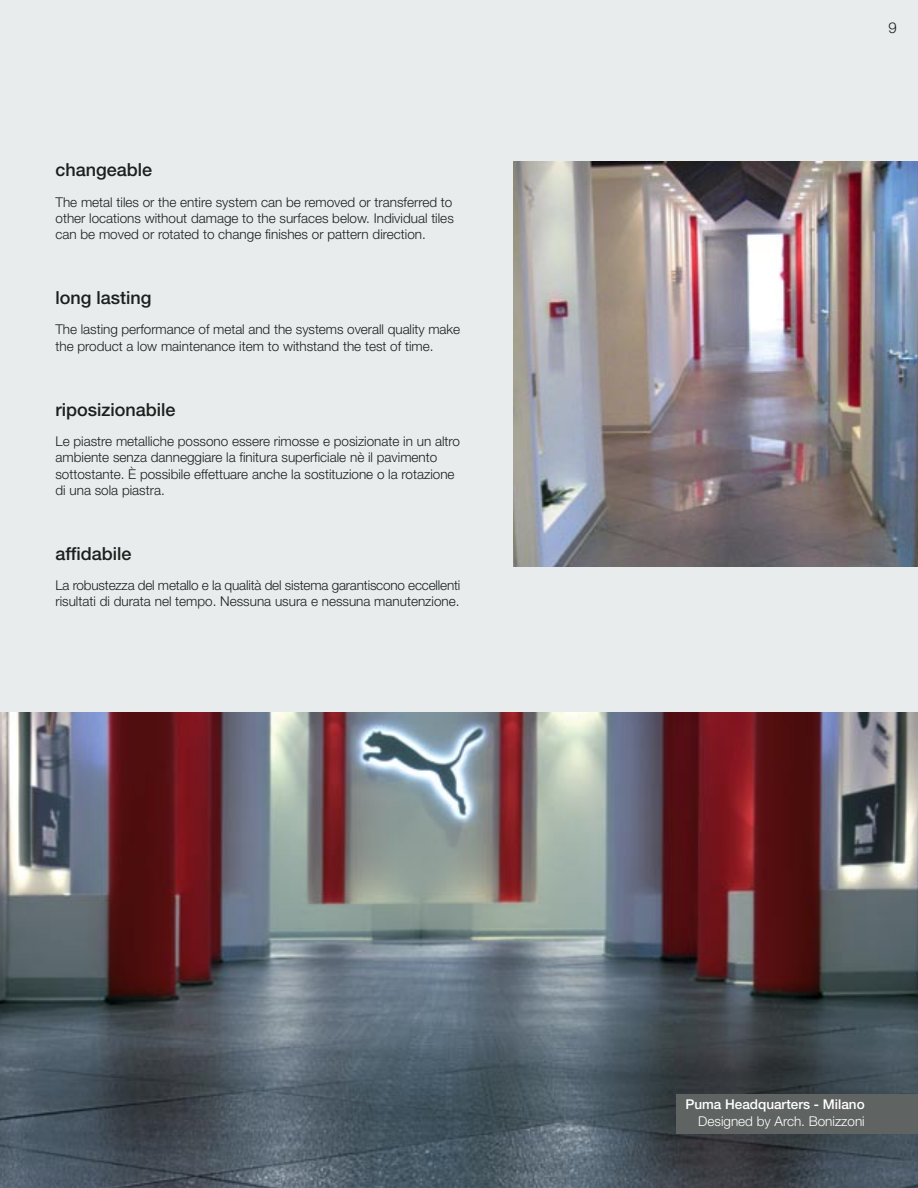
<style>
.page{position:relative;width:918px;height:1188px;background:#e9ecec}
.page>*{position:absolute;margin:0;border:0;box-sizing:border-box;transform-origin:0 0}
.t1{font:500 18px "Helvetica Neue";color:#1b201e}
.t2{font:300 15px "Helvetica Neue";color:#1b201e}
.t3{font:300 13.5px/16.2px "Helvetica Neue";color:#1b201e}
.t4{font:300 13.5px "Helvetica Neue";color:#fff}
.t5{font:500 13.5px "Helvetica Neue";color:#fff}
</style>
<div class="page">
<img style="left:0;top:713px;width:918px;height:475px">
<img style="left:513px;top:162px;width:405px;height:405px">
<div style="left:676px;top:1094px;width:242px;height:40px;background:#5f6361"></div>
<h1 class="t1" style="left:56px;top:159px;width:98px">changeable</h1>
<p class="t3" style="left:56px;top:193px;width:400px;text-align:justify">The metal tiles or the entire system can be removed or transferred to other locations without damage to the surfaces below. Individual tiles can be moved or rotated to change finishes or pattern direction.</p>
<h1 class="t1" style="left:56px;top:287px;width:98px">long lasting</h1>
<p class="t3" style="left:56px;top:321px;width:406px">The lasting performance of metal and the systems overall quality make the product a low maintenance item to withstand the test of time.</p>
<h1 class="t1" style="left:56px;top:399px;width:122px">riposizionabile</h1>
<p class="t3" style="left:56px;top:433px;width:406px">Le piastre metalliche possono essere rimosse e posizionate in un altro ambiente senza danneggiare la finitura superficiale nè il pavimento sottostante. È possibile effettuare anche la sostituzione o la rotazione di una sola piastra.</p>
<h1 class="t1" style="left:56px;top:543px;width:78px">affidabile</h1>
<p class="t3" style="left:56px;top:577px;width:406px">La robustezza del metallo e la qualità del sistema garantiscono eccellenti risultati di durata nel tempo. Nessuna usura e nessuna manutenzione.</p>
<p class="t2" style="left:888px;top:19px;width:10px">9</p>
<p class="t5" style="left:685px;top:1097px;width:181px">Puma Headquarters - Milano</p>
<p class="t4" style="left:698px;top:1113px;width:168px">Designed by Arch. Bonizzoni</p>
</div>
